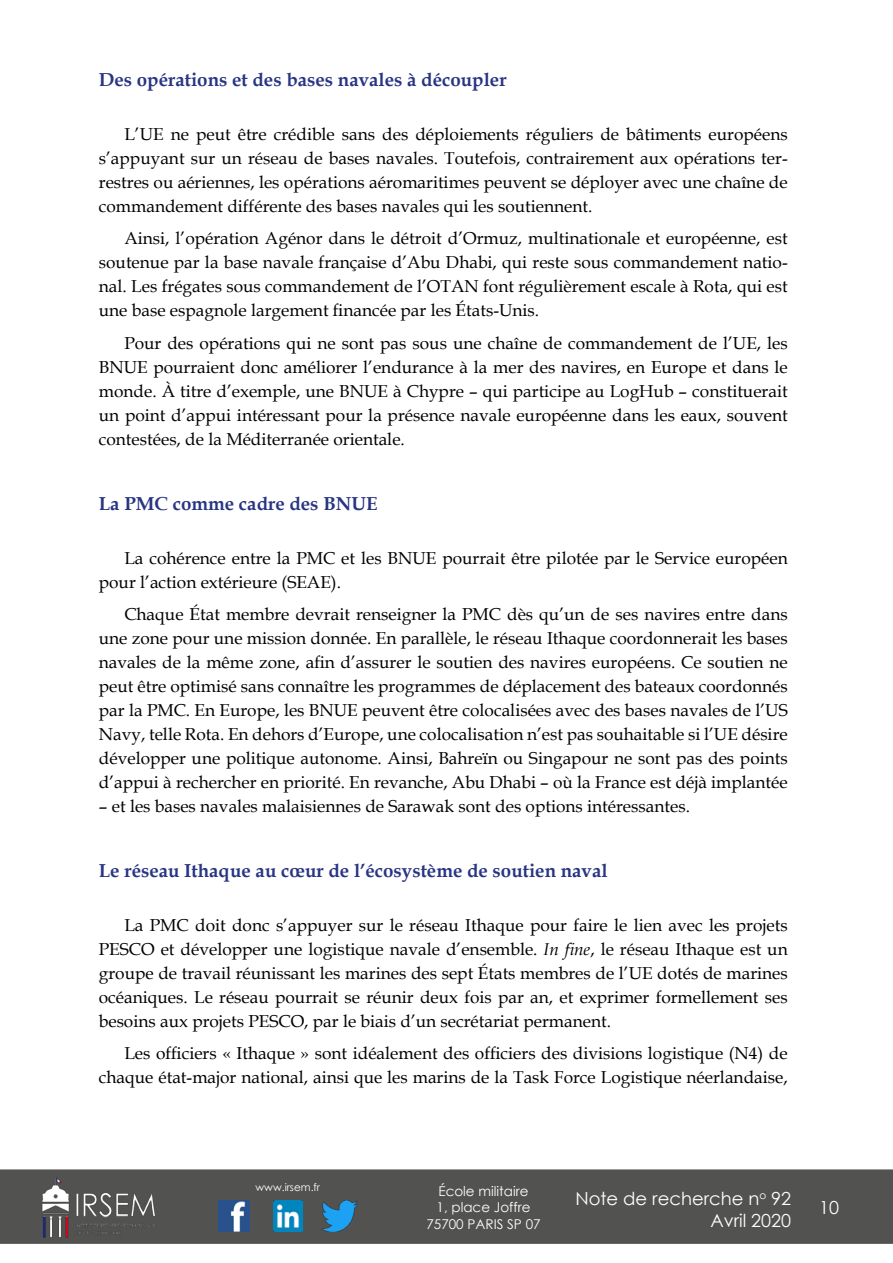
<style>
.page{position:relative;width:893px;height:1263px;background:#fff}
.page>*{position:absolute;margin:0;border:0;box-sizing:border-box;transform-origin:0 0}
.t1{font:700 18.75px "Book Antiqua";color:#283583}
.t2{font:18px/21.6px "Century Gothic";color:#fff;text-align:right}
.t3{font:17.25px/24px "Book Antiqua";color:#000;text-align:justify}
.t4{font:13.5px/16.2px "Century Gothic";color:#fff;text-align:center}
.t5{font:10.5px "Century Gothic";color:#fff}
.s1{font-style:italic}
</style>
<div class="page">
<div style="left:0;top:1169px;width:893px;height:75px;background:#525251"></div>
<img style="left:39px;top:1169px;width:117px;height:75px">
<img style="left:322px;top:1200px;width:36px;height:32px">
<img style="left:218px;top:1200px;width:31px;height:32px">
<img style="left:274px;top:1200px;width:28px;height:32px">
<p class="t1" style="left:99px;top:67px;width:409px">Des opérations et des bases navales à découpler</p>
<p class="t3" style="left:99px;top:121px;width:690px;text-indent:26px">L’UE ne peut être crédible sans des déploiements réguliers de bâtiments européens s’appuyant sur un réseau de bases navales. Toutefois, contrairement aux opérations ter&shy;restres ou aériennes, les opérations aéromaritimes peuvent se déployer avec une chaîne de commandement différente des bases navales qui les soutiennent.</p>
<p class="t3" style="left:99px;top:226px;width:690px;text-indent:26px">Ainsi, l’opération Agénor dans le détroit d’Ormuz, multinationale et européenne, est soutenue par la base navale française d’Abu Dhabi, qui reste sous commandement natio&shy;nal. Les frégates sous commandement de l’OTAN font régulièrement escale à Rota, qui est une base espagnole largement financée par les États-Unis.</p>
<p class="t3" style="left:99px;top:330px;width:690px;text-indent:26px">Pour des opérations qui ne sont pas sous une chaîne de commandement de l’UE, les BNUE pourraient donc améliorer l’endurance à la mer des navires, en Europe et dans le monde. À titre d’exemple, une BNUE à Chypre – qui participe au LogHub – constituerait un point d’appui intéressant pour la présence navale européenne dans les eaux, souvent contestées, de la Méditerranée orientale.</p>
<p class="t1" style="left:99px;top:491px;width:252px">La PMC comme cadre des BNUE</p>
<p class="t3" style="left:99px;top:545px;width:690px;text-indent:26px">La cohérence entre la PMC et les BNUE pourrait être pilotée par le Service européen pour l’action extérieure (SEAE).</p>
<p class="t3" style="left:99px;top:602px;width:690px;text-indent:26px">Chaque État membre devrait renseigner la PMC dès qu’un de ses navires entre dans une zone pour une mission donnée. En parallèle, le réseau Ithaque coordonnerait les bases navales de la même zone, afin d’assurer le soutien des navires européens. Ce soutien ne peut être optimisé sans connaître les programmes de déplacement des bateaux coordonnés par la PMC. En Europe, les BNUE peuvent être colocalisées avec des bases navales de l’US Navy, telle Rota. En dehors d’Europe, une colocalisation n’est pas souhaitable si l’UE désire développer une politique autonome. Ainsi, Bahreïn ou Singapour ne sont pas des points d’appui à rechercher en priorité. En revanche, Abu Dhabi – où la France est déjà implantée</p>
<p class="t3" style="left:99px;top:794px;width:593px">– et les bases navales malaisiennes de Sarawak sont des options intéressantes.</p>
<p class="t1" style="left:99px;top:858px;width:510px">Le réseau Ithaque au cœur de l’écosystème de soutien naval</p>
<p class="t3" style="left:99px;top:912px;width:690px;text-indent:26px">La PMC doit donc s’appuyer sur le réseau Ithaque pour faire le lien avec les projets PESCO et développer une logistique navale d’ensemble. <span class="s1">In fine</span>, le réseau Ithaque est un groupe de travail réunissant les marines des sept États membres de l’UE dotés de marines océaniques. Le réseau pourrait se réunir deux fois par an, et exprimer formellement ses besoins aux projets PESCO, par le biais d’un secrétariat permanent.</p>
<p class="t3" style="left:99px;top:1041px;width:690px;text-align:right">Les officiers « Ithaque » sont idéalement des officiers des divisions logistique (N4) de chaque état-major national, ainsi que les marins de la Task Force Logistique néerlandaise,</p>
<p class="t5" style="left:256px;top:1179px;width:66px">www.irsem.fr</p>
<p class="t4" style="left:426px;top:1183px;width:116px">École militaire<br>1, place Joffre<br>75700 PARIS SP 07</p>
<p class="t2" style="left:575px;top:1187px;width:217px">Note de recherche n<sup>o</sup> 92<br>Avril 2020</p>
<p class="t2" style="left:819px;top:1196px;width:21px">10</p>
</div>
